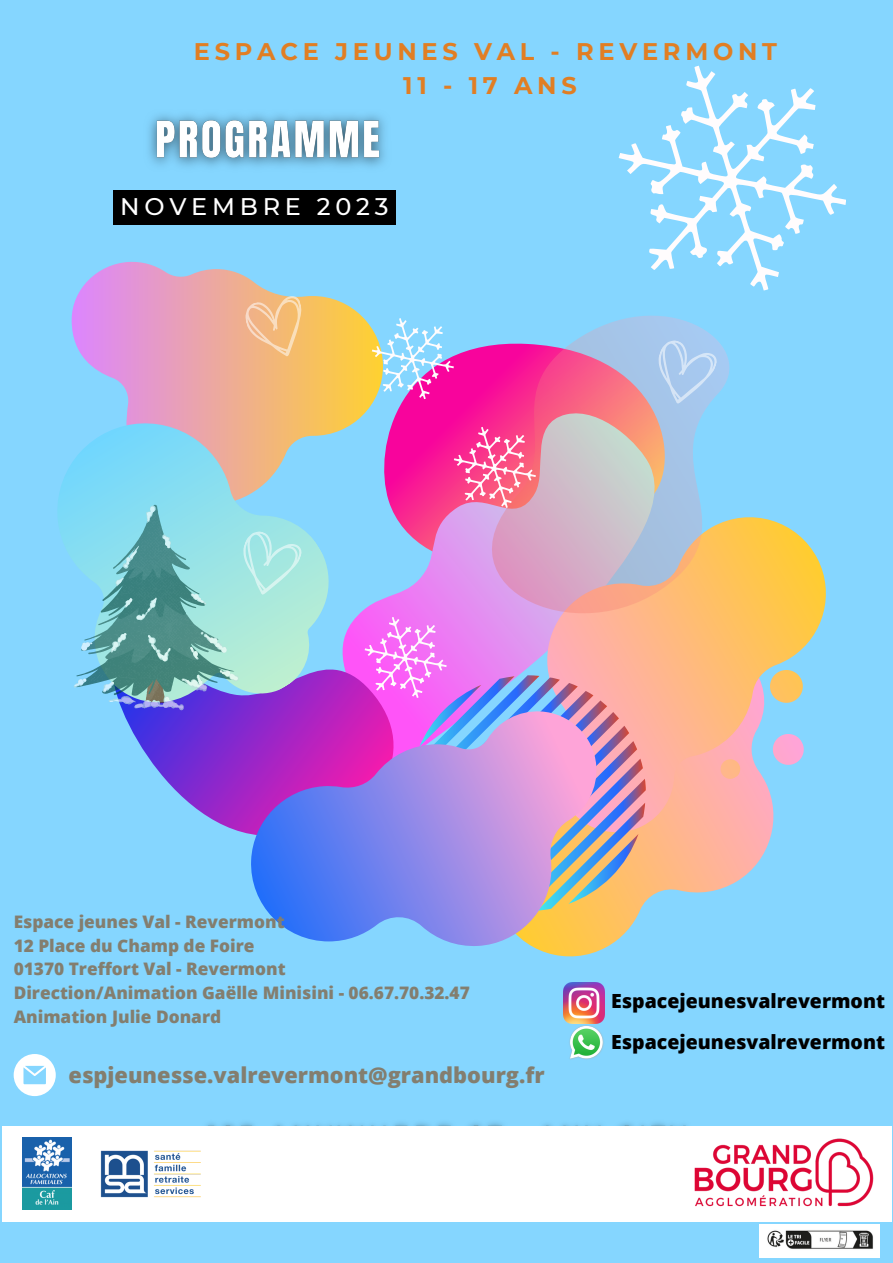
<style>
.page{position:relative;width:893px;height:1263px;background:#85d6ff}
.page>*{position:absolute;margin:0;border:0;box-sizing:border-box;transform-origin:0 0}
.t1{font:700 24px/33.2px "Montserrat";letter-spacing:.2em;color:#e17e23;text-align:center}
.t2{font:500 24px "Montserrat";letter-spacing:.2em;color:#fff}
.t3{font:800 21.75px "Open Sans";color:#837e6f}
.t4{font:800 19.5px "Open Sans";color:#000}
.t5{font:800 17.25px "Open Sans";color:#837e6f}
</style>
<div class="page">
<svg style="left:384px;top:399px;width:31px;height:140px"></svg>
<svg style="left:72px;top:261px;width:303px;height:143px"></svg>
<svg style="left:152px;top:539px;width:263px;height:295px"></svg>
<svg style="left:533px;top:855px;width:230px;height:134px"></svg>
<svg style="left:58px;top:368px;width:314px;height:395px"></svg>
<svg style="left:645px;top:554px;width:181px;height:301px"></svg>
<svg style="left:764px;top:664px;width:44px;height:45px"></svg>
<svg style="left:717px;top:756px;width:26px;height:26px"></svg>
<svg style="left:249px;top:710px;width:349px;height:237px;background:#8472d8"></svg>
<img style="left:207px;top:1122px;width:479px;height:4px">
<img style="left:564px;top:982px;width:41px;height:41px">
<svg style="left:14px;top:1054px;width:42px;height:42px"></svg>
<div style="left:2px;top:1126px;width:889px;height:96px;background:#fff"></div>
<img style="left:694px;top:1138px;width:180px;height:69px">
<img style="left:100px;top:1151px;width:101px;height:46px">
<img style="left:23px;top:1138px;width:49px;height:72px">
<img style="left:760px;top:1225px;width:119px;height:32px">
<img style="left:568px;top:1023px;width:36px;height:37px">
<div style="left:113px;top:190px;width:283px;height:34px;background:#000"></div>
<svg style="left:415px;top:290px;width:400px;height:368px"></svg>
<svg style="left:618px;top:66px;width:228px;height:224px"></svg>
<img style="left:149px;top:114px;width:236px;height:53px">
<svg style="left:372px;top:318px;width:82px;height:81px"></svg>
<svg style="left:454px;top:427px;width:82px;height:81px;background:#f8689b"></svg>
<svg style="left:364px;top:617px;width:281px;height:294px;background:#c594d3"></svg>
<svg style="left:73px;top:505px;width:231px;height:205px"></svg>
<svg style="left:646px;top:336px;width:73px;height:76px;background:#abcaed"></svg>
<svg style="left:242px;top:293px;width:69px;height:71px;background:#f1bd84"></svg>
<p class="t1" style="left:194px;top:35px;width:584px">ESPACE JEUNES VAL - REVERMONT<br>11 - 17 ANS</p>
<p class="t2" style="left:120px;top:192px;width:270px">NOVEMBRE 2023</p>
<p class="t5" style="left:14px;top:910px;width:272px">Espace jeunes Val - Revermont</p>
<p class="t5" style="left:14px;top:933px;width:242px">12 Place du Champ de Foire</p>
<p class="t5" style="left:14px;top:957px;width:273px">01370 Treffort Val - Revermont</p>
<p class="t5" style="left:14px;top:980px;width:457px">Direction/Animation Gaëlle Minisini - 06.67.70.32.47</p>
<p class="t5" style="left:14px;top:1004px;width:209px">Animation Julie Donard</p>
<p class="t3" style="left:69px;top:1060px;width:477px">espjeunesse.valrevermont@grandbourg.fr</p>
<p class="t4" style="left:611px;top:987px;width:275px">Espacejeunesvalrevermont</p>
<p class="t4" style="left:611px;top:1028px;width:275px">Espacejeunesvalrevermont</p>
</div>
